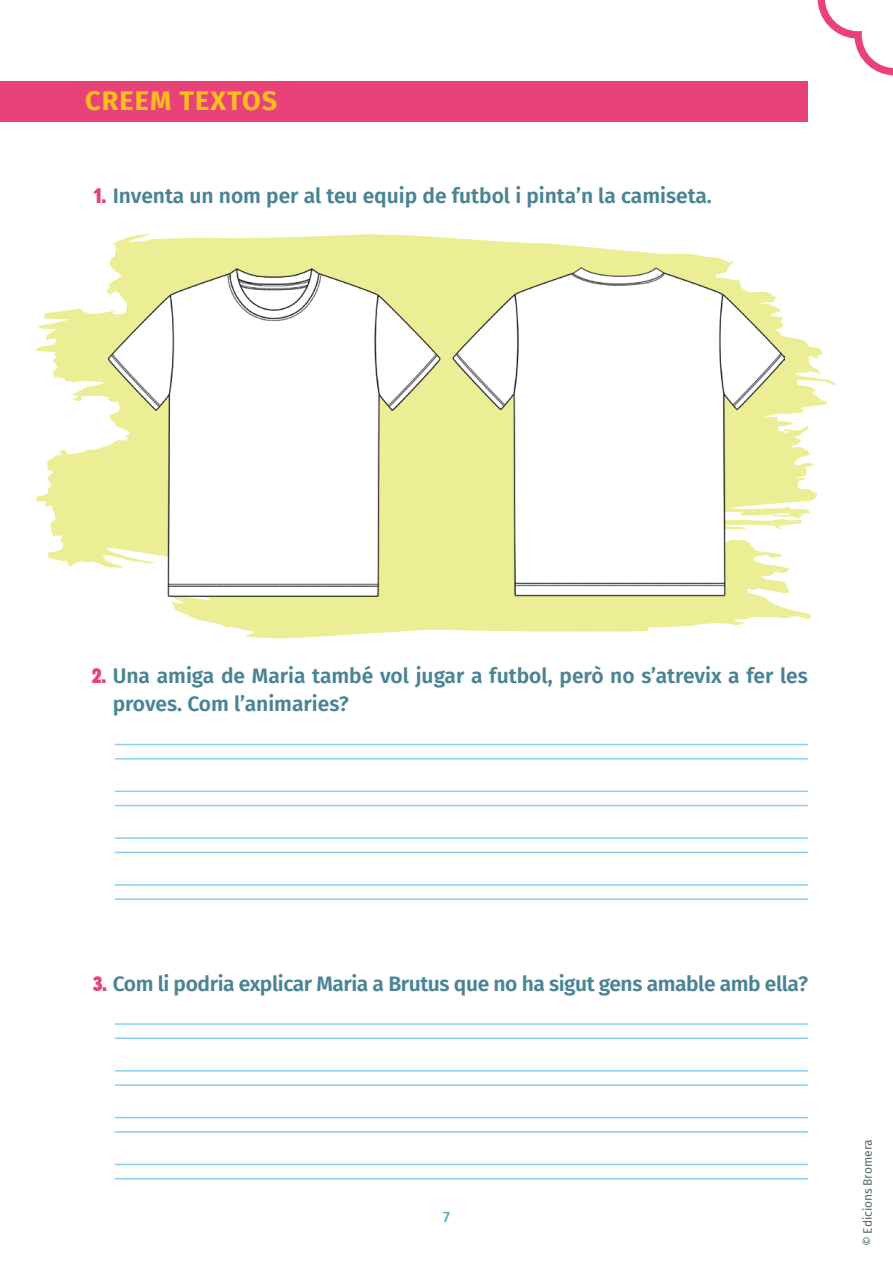
<style>
.page{position:relative;width:893px;height:1263px;background:#fff}
.page>*{position:absolute;margin:0;border:0;box-sizing:border-box;transform-origin:0 0}
.Títol_1{font:700 27px "Fira Sans";letter-spacing:.04em;color:#fcbe1b}
.t1{font:600 21px/28.5px "Fira Sans";color:#4a8396}
.t2{font:600 21px "Fira Sans";letter-spacing:-.02em;color:#4a8396}
.t3{font:500 15px "Fira Sans";color:#5ea5c0}
.t4{font:12px "Fira Sans";letter-spacing:-.005em;color:#52666c}
.s1{font-family:"Block Berthold";font-weight:400;font-stretch:condensed;color:#e94278}
</style>
<div class="page">
<svg style="left:35px;top:234px;width:801px;height:405px"></svg>
<img style="left:108px;top:264px;width:677px;height:337px">
<svg style="left:817px;top:0;width:76px;height:75px"></svg>
<div style="left:0;top:81px;width:808px;height:41px;background:#e94278"></div>
<hr style="left:115px;top:744px;width:693px;height:1px;background:#86d0f0">
<hr style="left:115px;top:758px;width:693px;height:1px;background:#86d0f0">
<hr style="left:115px;top:790px;width:693px;height:2px;background:#86d0f0">
<hr style="left:115px;top:805px;width:693px;height:1px;background:#86d0f0">
<hr style="left:115px;top:837px;width:693px;height:2px;background:#86d0f0">
<hr style="left:115px;top:852px;width:693px;height:1px;background:#86d0f0">
<hr style="left:115px;top:884px;width:693px;height:2px;background:#86d0f0">
<hr style="left:115px;top:898px;width:693px;height:2px;background:#86d0f0">
<hr style="left:115px;top:1023px;width:693px;height:2px;background:#86d0f0">
<hr style="left:115px;top:1037px;width:693px;height:2px;background:#86d0f0">
<hr style="left:115px;top:1070px;width:693px;height:1px;background:#86d0f0">
<hr style="left:115px;top:1084px;width:693px;height:2px;background:#86d0f0">
<hr style="left:115px;top:1117px;width:693px;height:1px;background:#86d0f0">
<hr style="left:115px;top:1131px;width:693px;height:1px;background:#86d0f0">
<hr style="left:115px;top:1164px;width:693px;height:1px;background:#86d0f0">
<hr style="left:115px;top:1178px;width:693px;height:1px;background:#86d0f0">
<p class="Títol_1" style="left:85px;top:78px;width:194px">CREEM TEXTOS</p>
<p class="t1" style="left:93px;top:180px;width:621px"><span class="s1">1.</span> Inventa un nom per al teu equip de futbol i pinta’n la camiseta.</p>
<p class="t1" style="left:113px;top:660px;width:697px;text-indent:-21px"><span class="s1">2.</span> Una amiga de Maria també vol jugar a futbol, però no s’atrevix a fer les proves. Com l’animaries?</p>
<p class="t2" style="left:93px;top:966px;width:716px"><span class="s1">3.</span> Com li podria explicar Maria a Brutus que no ha sigut gens amable amb ella?</p>
<p class="t3" style="left:443px;top:1204px;width:8px">7</p>
<p class="t4" style="left:858px;top:1246px;width:108px;rotate:-90deg">© Edicions Bromera</p>
</div>
